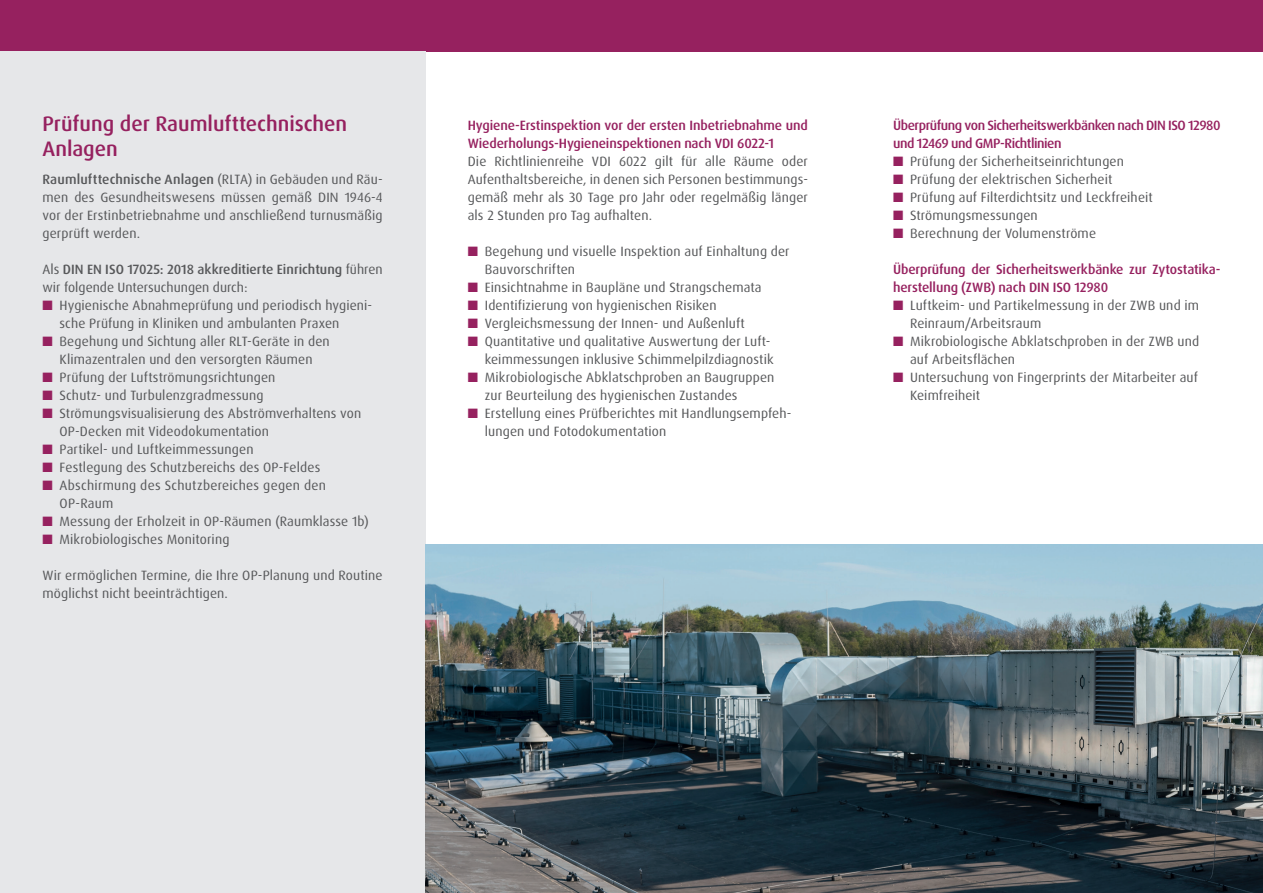
<style>
.page{position:relative;width:1263px;height:893px;background:#fff}
.page>*{position:absolute;margin:0;border:0;box-sizing:border-box;transform-origin:0 0}
.t1{font:500 21px/25.2px "Dax Pro";letter-spacing:-.005em;color:#96215f}
.t2{font:13.5px/18px "Dax Pro";letter-spacing:.01em;color:#57585a}
.t3{font:500 13.5px/18px "Dax Pro";letter-spacing:-.01em;color:#96215f}
.t4{font:500 13.5px/18px "Dax Pro";color:#57585a}
.t5{font:500 13.5px/18px "Dax Pro";letter-spacing:-.035em;color:#96215f}
.s1{font-weight:500}
.s2{font-weight:400}
.s3{color:#96215f}
</style>
<div class="page">
<div style="left:0;top:0;width:1263px;height:51px;background:#96215f"></div>
<div style="left:0;top:51px;width:425px;height:842px;background:#e6e7e9"></div>
<img style="left:425px;top:544px;width:838px;height:349px">
<h1 class="t1" style="left:43px;top:111px;width:306px">Prüfung der Raumlufttechnischen<br>Anlagen</h1>
<p class="t2" style="left:43px;top:171px;width:342px;text-align:justify"><span class="s1">Raumlufttechnische Anlagen</span> (RLTA) in Gebäuden und Räu&shy;men des Gesundheitswesens müssen gemäß DIN 1946-4 vor der Erstinbetriebnahme und anschließend turnusmäßig gerprüft werden.</p>
<p class="t4" style="left:43px;top:261px;width:342px"><span class="s2">Als</span> DIN EN ISO 17025: 2018 akkreditierte Einrichtung <span class="s2">führen wir folgende Untersuchungen durch:</span></p>
<p class="t2" style="left:60px;top:297px;width:314px;text-indent:-17px"><span class="s3">■</span> Hygienische Abnahmeprüfung und periodisch hygieni&shy;sche Prüfung in Kliniken und ambulanten Praxen</p>
<p class="t2" style="left:43px;top:333px;width:289px;text-align:center"><span class="s3">■</span> Begehung und Sichtung aller RLT-Geräte in den<br>Klimazentralen und den versorgten Räumen</p>
<p class="t2" style="left:43px;top:369px;width:234px"><span class="s3">■</span> Prüfung der Luftströmungsrichtungen</p>
<p class="t2" style="left:43px;top:387px;width:223px"><span class="s3">■</span> Schutz- und Turbulenzgradmessung</p>
<p class="t2" style="left:60px;top:405px;width:303px;text-indent:-17px"><span class="s3">■</span> Strömungsvisualisierung des Abströmverhaltens von<br>OP-Decken mit Videodokumentation</p>
<p class="t2" style="left:43px;top:441px;width:213px"><span class="s3">■</span> Partikel- und Luftkeimmessungen</p>
<p class="t2" style="left:43px;top:459px;width:279px"><span class="s3">■</span> Festlegung des Schutzbereichs des OP-Feldes</p>
<p class="t2" style="left:60px;top:477px;width:268px;text-indent:-17px"><span class="s3">■</span> Abschirmung des Schutzbereiches gegen den<br>OP-Raum</p>
<p class="t2" style="left:43px;top:513px;width:328px"><span class="s3">■</span> Messung der Erholzeit in OP-Räumen (Raumklasse 1b)</p>
<p class="t2" style="left:43px;top:531px;width:188px"><span class="s3">■</span> Mikrobiologisches Monitoring</p>
<p class="t2" style="left:43px;top:567px;width:342px">Wir ermöglichen Termine, die Ihre OP-Planung und Routine möglichst nicht beeinträchtigen.</p>
<p class="t3" style="left:468px;top:117px;width:342px">Hygiene-Erstinspektion vor der ersten Inbetriebnahme und<br>Wiederholungs-Hygieneinspektionen nach VDI 6022-1</p>
<p class="t2" style="left:468px;top:153px;width:342px;text-align:justify">Die Richtlinienreihe VDI 6022 gilt für alle Räume oder Aufenthaltsbereiche, in denen sich Personen bestimmungs&shy;gemäß mehr als 30 Tage pro Jahr oder regelmäßig länger als 2 Stunden pro Tag aufhalten.</p>
<p class="t2" style="left:485px;top:243px;width:306px;text-indent:-17px"><span class="s3">■</span> Begehung und visuelle Inspektion auf Einhaltung der<br>Bauvorschriften</p>
<p class="t2" style="left:468px;top:279px;width:295px"><span class="s3">■</span> Einsichtnahme in Baupläne und Strangschemata</p>
<p class="t2" style="left:468px;top:297px;width:250px"><span class="s3">■</span> Identifizierung von hygienischen Risiken</p>
<p class="t2" style="left:468px;top:315px;width:279px"><span class="s3">■</span> Vergleichsmessung der Innen- und Außenluft</p>
<p class="t2" style="left:468px;top:333px;width:307px;text-align:right"><span class="s3">■</span> Quantitative und qualitative Auswertung der Luft&shy;keimmessungen inklusive Schimmelpilzdiagnostik</p>
<p class="t2" style="left:485px;top:369px;width:291px;text-indent:-17px"><span class="s3">■</span> Mikrobiologische Abklatschproben an Baugruppen zur Beurteilung des hygienischen Zustandes</p>
<p class="t2" style="left:485px;top:405px;width:308px;text-indent:-17px"><span class="s3">■</span> Erstellung eines Prüfberichtes mit Handlungsempfeh&shy;lungen und Fotodokumentation</p>
<p class="t5" style="left:893px;top:117px;width:329px">Überprüfung von Sicherheitswerkbänken nach DIN ISO 12980 und 12469 und GMP-Richtlinien</p>
<p class="t2" style="left:893px;top:153px;width:232px"><span class="s3">■</span> Prüfung der Sicherheitseinrichtungen</p>
<p class="t2" style="left:893px;top:171px;width:221px"><span class="s3">■</span> Prüfung der elektrischen Sicherheit</p>
<p class="t2" style="left:893px;top:189px;width:261px"><span class="s3">■</span> Prüfung auf Filterdichtsitz und Leckfreiheit</p>
<p class="t2" style="left:893px;top:207px;width:146px"><span class="s3">■</span> Strömungsmessungen</p>
<p class="t2" style="left:893px;top:225px;width:205px"><span class="s3">■</span> Berechnung der Volumenströme</p>
<p class="t3" style="left:893px;top:261px;width:329px">Überprüfung der Sicherheitswerkbänke zur Zytostatika&shy;herstellung (ZWB) nach DIN ISO 12980</p>
<p class="t2" style="left:910px;top:297px;width:291px;text-indent:-17px"><span class="s3">■</span> Luftkeim- und Partikelmessung in der ZWB und im<br>Reinraum/Arbeitsraum</p>
<p class="t2" style="left:910px;top:333px;width:291px;text-indent:-17px"><span class="s3">■</span> Mikrobiologische Abklatschproben in der ZWB und auf Arbeitsflächen</p>
<p class="t2" style="left:910px;top:369px;width:289px;text-indent:-17px"><span class="s3">■</span> Untersuchung von Fingerprints der Mitarbeiter auf<br>Keimfreiheit</p>
</div>
